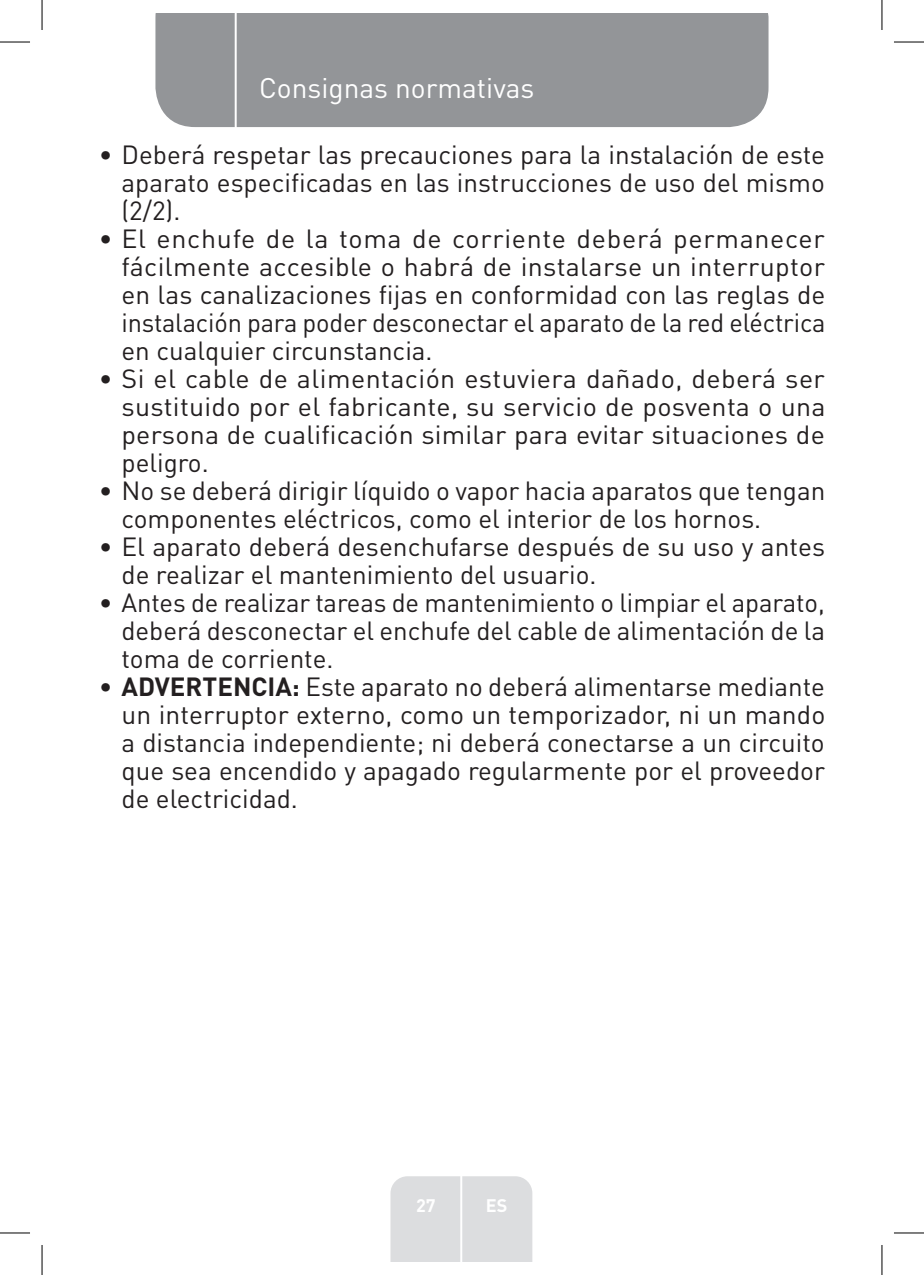
<style>
.page{position:relative;width:924px;height:1275px;background:#fff}
.page>*{position:absolute;margin:0;border:0;box-sizing:border-box;transform-origin:0 0}
.t1{font:28px "DIN Pro";color:#fff}
.t2{font:26px/28px "DIN Pro";color:#231f20;text-align:justify}
.t3{font:700 18px "DIN Pro";color:#fff}
.s1{font-weight:700}
</style>
<div class="page">
<div style="left:155px;top:14px;width:613px;height:113px;background:#939598"></div>
<div style="left:390px;top:1176px;width:142px;height:85px;background:#dcdddf"></div>
<hr style="left:460px;top:1153px;width:2px;height:108px;background:#fff">
<hr style="left:234px;top:14px;width:2px;height:116px;background:#fff">
<hr style="left:0;top:42px;width:30px;height:1px;background:#000">
<hr style="left:893px;top:42px;width:30px;height:1px;background:#000">
<hr style="left:0;top:1232px;width:30px;height:1px;background:#000">
<hr style="left:893px;top:1232px;width:30px;height:1px;background:#000">
<hr style="left:42px;top:0;width:1px;height:30px;background:#000">
<hr style="left:42px;top:1245px;width:1px;height:30px;background:#000">
<hr style="left:881px;top:0;width:1px;height:30px;background:#000">
<hr style="left:881px;top:1245px;width:1px;height:30px;background:#000">
<p class="t1" style="left:259px;top:69px;width:277px">Consignas normativas</p>
<p class="t2" style="left:121px;top:139px;width:704px;text-indent:-23px">• Deberá respetar las precauciones para la instalación de este aparato especificadas en las instrucciones de uso del mismo (2/2).</p>
<p class="t2" style="left:121px;top:223px;width:705px;text-indent:-23px">• El enchufe de la toma de corriente deberá permanecer fácilmente accesible o habrá de instalarse un interruptor en las canalizaciones fijas en conformidad con las reglas de instalación para poder desconectar el aparato de la red eléctrica en cualquier circunstancia.</p>
<p class="t2" style="left:121px;top:363px;width:705px;text-indent:-23px">• Si el cable de alimentación estuviera dañado, deberá ser sustituido por el fabricante, su servicio de posventa o una persona de cualificación similar para evitar situaciones de peligro.</p>
<p class="t2" style="left:121px;top:475px;width:705px;text-indent:-23px">• No se deberá dirigir líquido o vapor hacia aparatos que tengan componentes eléctricos, como el interior de los hornos.</p>
<p class="t2" style="left:121px;top:531px;width:704px;text-indent:-23px">• El aparato deberá desenchufarse después de su uso y antes de realizar el mantenimiento del usuario.</p>
<p class="t2" style="left:121px;top:587px;width:704px;text-indent:-23px">• Antes de realizar tareas de mantenimiento o limpiar el aparato, deberá desconectar el enchufe del cable de alimentación de la toma de corriente.</p>
<p class="t2" style="left:121px;top:671px;width:705px;text-indent:-23px">• <span class="s1">ADVERTENCIA:</span> Este aparato no deberá alimentarse mediante un interruptor externo, como un temporizador, ni un mando a distancia independiente; ni deberá conectarse a un circuito que sea encendido y apagado regularmente por el proveedor de electricidad.</p>
<p class="t3" style="left:416px;top:1192px;width:21px">27</p>
<p class="t3" style="left:485px;top:1192px;width:23px">ES</p>
</div>
